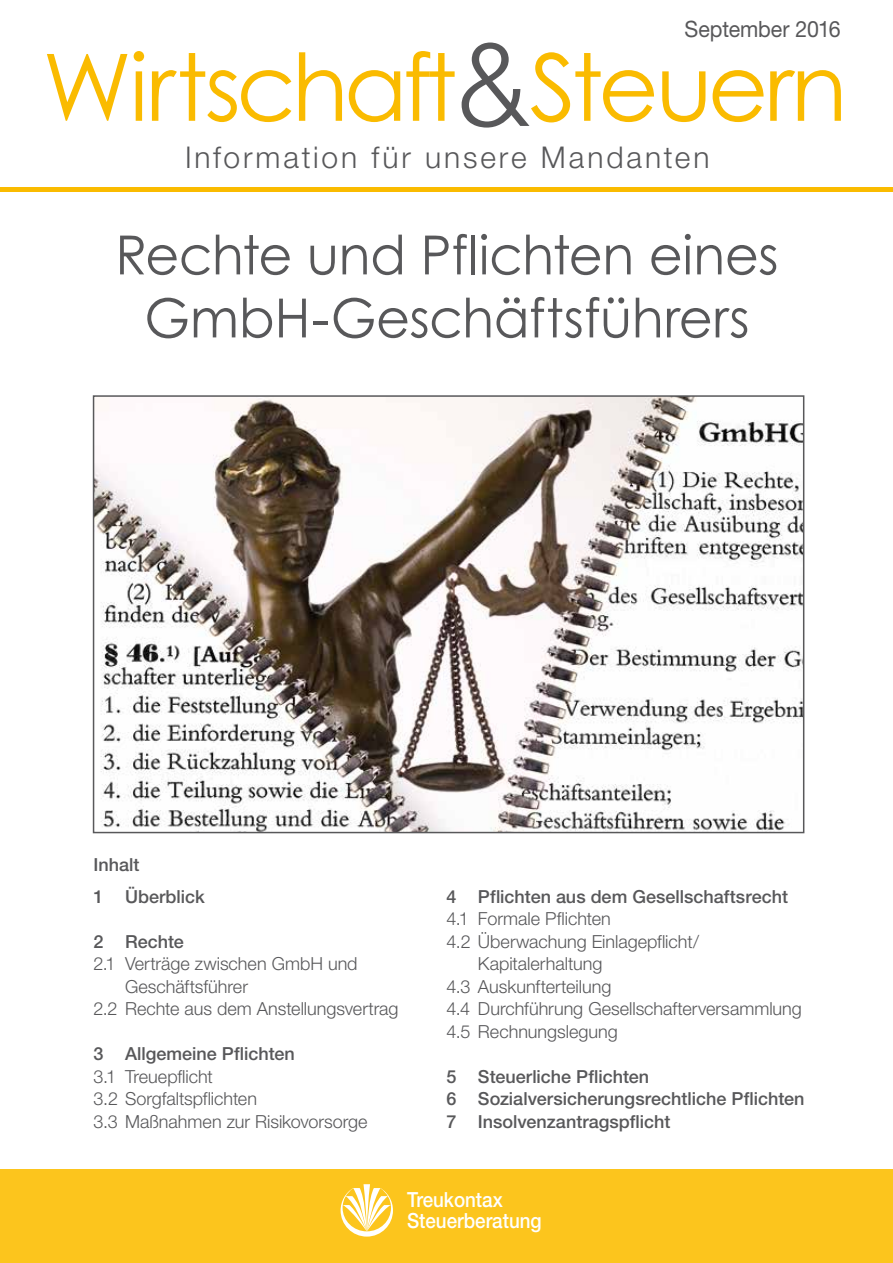
<style>
.page{position:relative;width:893px;height:1263px;background:#fff}
.page>*{position:absolute;margin:0;border:0;box-sizing:border-box;transform-origin:0 0}
.t1{font:93px "Century Gothic";letter-spacing:-.05em;color:#fabb00}
.t2{font:54px/63px "Century Gothic";letter-spacing:-.005em;color:#58585a;text-align:center}
.t3{font:300 30px "Helvetica Neue";letter-spacing:.095em;color:#58585a}
.t4{font:22.5px "Helvetica Neue LT Pro";letter-spacing:-.005em;color:#58585a;scale:.95 1}
.t5{font:500 20.85px/20.9px "Helvetica Neue";color:#fff;scale:.9 1}
.t6{font:300 18px/22.5px "Helvetica Neue";color:#58585a}
.t7{font:500 18px/22.5px "Helvetica Neue";color:#58585a}
</style>
<div class="page">
<div style="left:0;top:1169px;width:893px;height:94px;background:#fcc51d"></div>
<img style="left:96px;top:398px;width:705px;height:432px">
<div style="left:93px;top:395px;width:711px;height:438px;border:2px solid #58585a"></div>
<svg style="left:341px;top:1184px;width:52px;height:52px"></svg>
<hr style="left:0;top:187px;width:893px;height:4px;background:#fabb00">
<svg style="left:462px;top:43px;width:67px;height:85px"></svg>
<p class="t4" style="left:685px;top:16px;width:166px">September 2016</p>
<h1 class="t1" style="left:43px;top:22px;width:806px">Wirtschaft Steuern</h1>
<h3 class="t3" style="left:185px;top:139px;width:526px">Information für unsere Mandanten</h3>
<h2 class="t2" style="left:115px;top:223px;width:665px">Rechte und Pflichten eines<br>GmbH-Geschäftsführers</h2>
<p class="t7" style="left:94px;top:853px;width:48px">Inhalt</p>
<p class="t7" style="left:94px;top:885px;width:113px">1 Überblick</p>
<p class="t7" style="left:94px;top:930px;width:92px">2 Rechte</p>
<p class="t6" style="left:94px;top:952px;width:266px">2.1 Verträge zwischen GmbH und</p>
<p class="t6" style="left:125px;top:975px;width:124px">Geschäftsführer</p>
<p class="t6" style="left:94px;top:997px;width:306px">2.2 Rechte aus dem Anstellungsvertrag</p>
<p class="t7" style="left:94px;top:1042px;width:203px">3 Allgemeine Pflichten</p>
<p class="t6" style="left:94px;top:1065px;width:276px">3.1 Treuepflicht<br>3.2 Sorgfaltspflichten<br>3.3 Maßnahmen zur Risikovorsorge</p>
<p class="t7" style="left:446px;top:885px;width:343px">4 Pflichten aus dem Gesellschaftsrecht</p>
<p class="t6" style="left:446px;top:907px;width:166px">4.1 Formale Pflichten</p>
<p class="t6" style="left:446px;top:930px;width:254px">4.2 Überwachung Einlagepflicht/</p>
<p class="t6" style="left:478px;top:952px;width:126px">Kapitalerhaltung</p>
<p class="t6" style="left:446px;top:975px;width:166px">4.3 Auskunfterteilung</p>
<p class="t6" style="left:446px;top:997px;width:357px">4.4 Durchführung Gesellschafterversammlung</p>
<p class="t6" style="left:446px;top:1020px;width:173px">4.5 Rechnungslegung</p>
<p class="t7" style="left:446px;top:1065px;width:359px">5 Steuerliche Pflichten<br>6 Sozialversicherungsrechtliche Pflichten<br>7 Insolvenzantragspflicht</p>
<p class="t5" style="left:407px;top:1188px;width:151px">Treukontax<br>Steuerberatung</p>
</div>
